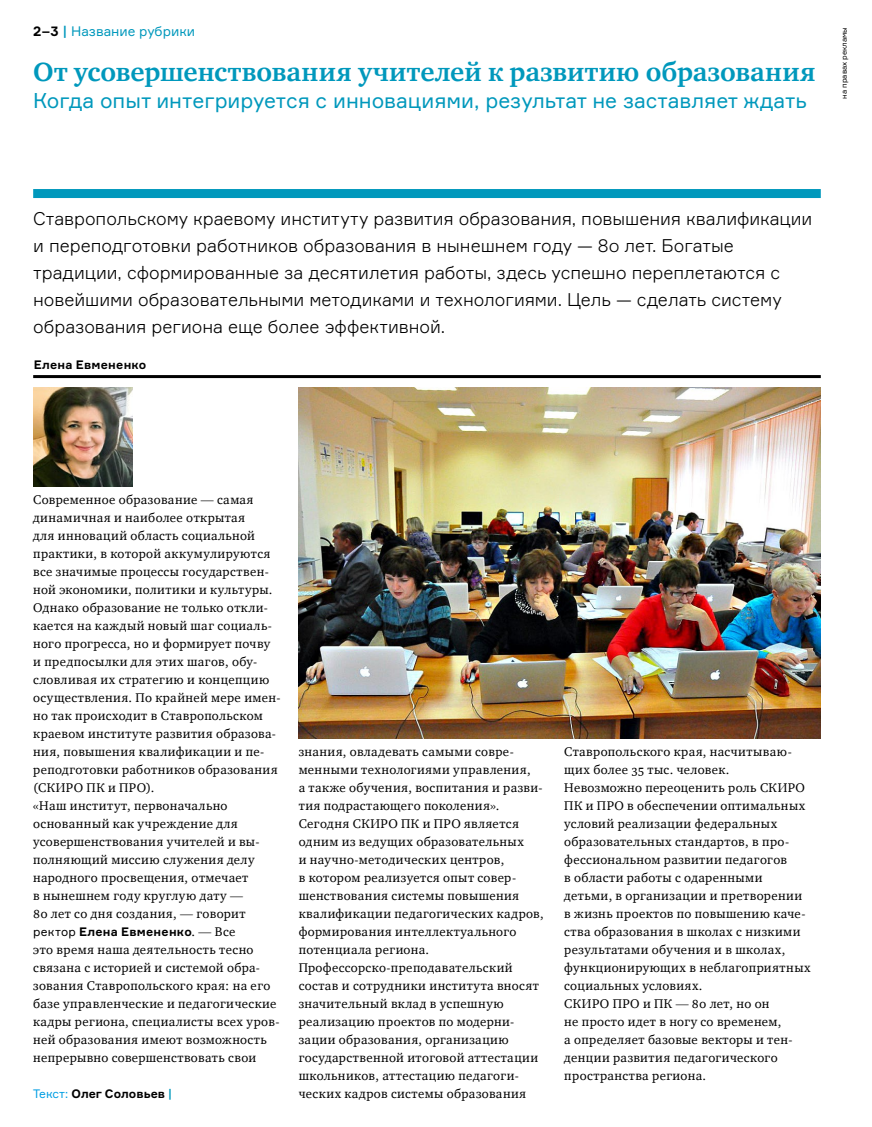
<style>
.page{position:relative;width:872px;height:1127px;background:#fff}
.page>*{position:absolute;margin:0;border:0;box-sizing:border-box;transform-origin:0 0}
.t1{font:700 27px "Charter OSC";letter-spacing:.005em;color:#0098bc}
.t2{font:21px "Formular";color:#0098bc}
.t3{font:300 18px/27px "Formular";color:#000}
.t4{font:13.5px "Formular";color:#0098bc}
.t5{font:12.9px/18px "Charter OSC";letter-spacing:.03em;color:#000}
.t6{font:700 12px "Formular";letter-spacing:.02em;color:#000}
.t7{font:700 12px "Formular";color:#000}
.t8{font:7.5px "Formular";color:#000}
.s1{font-weight:700;color:#000}
.s2{font-weight:700}
.s3{font-weight:400}
.s4{font-family:"Charter OSC";font-weight:400;font-size:12.9px}
.s5{font-weight:400;color:#009ee3}
.s6{color:#0098bc}
</style>
<div class="page">
<hr style="left:33px;top:375px;width:787px;height:3px;background:#000">
<div style="left:33px;top:189px;width:787px;height:9px;background:#0098bc"></div>
<img style="left:299px;top:387px;width:521px;height:351px">
<img style="left:33px;top:387px;width:100px;height:99px">
<p class="t4" style="left:33px;top:23px;width:163px"><span class="s1">2–3</span> <span class="s2">|</span> Название рубрики</p>
<h1 class="t1" style="left:33px;top:57px;width:783px">От усовершенствования учителей к развитию образования</h1>
<h2 class="t2" style="left:33px;top:88px;width:775px">Когда опыт интегрируется с инновациями, результат не заставляет ждать</h2>
<p class="t8" style="left:839px;top:99px;width:73px;rotate:-90deg">на правах рекламы</p>
<p class="t3" style="left:33px;top:205px;width:780px">Ставропольскому краевому институту развития образования, повышения квалификации и переподготовки работников образования в нынешнем году — 80 лет. Богатые традиции, сформированные за десятилетия работы, здесь успешно переплетаются с новейшими образовательными методиками и технологиями. Цель — сделать систему образования региона еще более эффективной.</p>
<p class="t6" style="left:34px;top:357px;width:114px">Елена Евмененко</p>
<p class="t5" style="left:33px;top:491px;width:249px">Современное образование — самая динамичная и наиболее открытая<br>для инноваций область социальной практики, в которой аккумулируются все значимые процессы государствен&shy;ной экономики, политики и культуры.<br>Однако образование не только откли&shy;кается на каждый новый шаг социаль&shy;ного прогресса, но и формирует почву и предпосылки для этих шагов, обу&shy;словливая их стратегию и концепцию осуществления. По крайней мере имен&shy;но так происходит в Ставропольском краевом институте развития образова&shy;ния, повышения квалификации и пе&shy;реподготовки работников образования (СКИРО ПК и ПРО).<br>«Наш институт, первоначально основанный как учреждение для усовершенствования учителей и вы&shy;полняющий миссию служения делу народного просвещения, отмечает<br>в нынешнем году круглую дату —<br>80 лет со дня создания, — говорит</p>
<p class="t6" style="left:33px;top:924px;width:204px"><span class="s3">ректор</span> Елена Евмененко<span class="s4">. — Все</span></p>
<p class="t5" style="left:33px;top:941px;width:248px">это время наша деятельность тесно связана с историей и системой обра&shy;зования Ставропольского края: на его базе управленческие и педагогические кадры региона, специалисты всех уров&shy;ней образования имеют возможность непрерывно совершенствовать свои</p>
<p class="t7" style="left:33px;top:1086px;width:140px"><span class="s5">Текст:</span> Олег Соловьев <span class="s6">|</span></p>
<p class="t5" style="left:299px;top:743px;width:246px">знания, овладевать самыми совре&shy;менными технологиями управления,<br>а также обучения, воспитания и разви&shy;тия подрастающего поколения».<br>Сегодня СКИРО ПК и ПРО является одним из ведущих образовательных<br>и научно-методических центров,<br>в котором реализуется опыт совер&shy;шенствования системы повышения квалификации педагогических кадров, формирования интеллектуального потенциала региона.<br>Профессорско-преподавательский состав и сотрудники института вносят значительный вклад в успешную реализацию проектов по модерни&shy;зации образования, организацию государственной итоговой аттестации школьников, аттестацию педагоги&shy;ческих кадров системы образования</p>
<p class="t5" style="left:564px;top:743px;width:248px">Ставропольского края, насчитываю&shy;щих более 35 тыс. человек.<br>Невозможно переоценить роль СКИРО<br>ПК и ПРО в обеспечении оптимальных условий реализации федеральных образовательных стандартов, в про&shy;фессиональном развитии педагогов<br>в области работы с одаренными детьми, в организации и претворении в жизнь проектов по повышению каче&shy;ства образования в школах с низкими результатами обучения и в школах, функционирующих в неблагоприятных социальных условиях.<br>СКИРО ПРО и ПК — 80 лет, но он<br>не просто идет в ногу со временем,<br>а определяет базовые векторы и тен&shy;денции развития педагогического пространства региона.</p>
</div>
